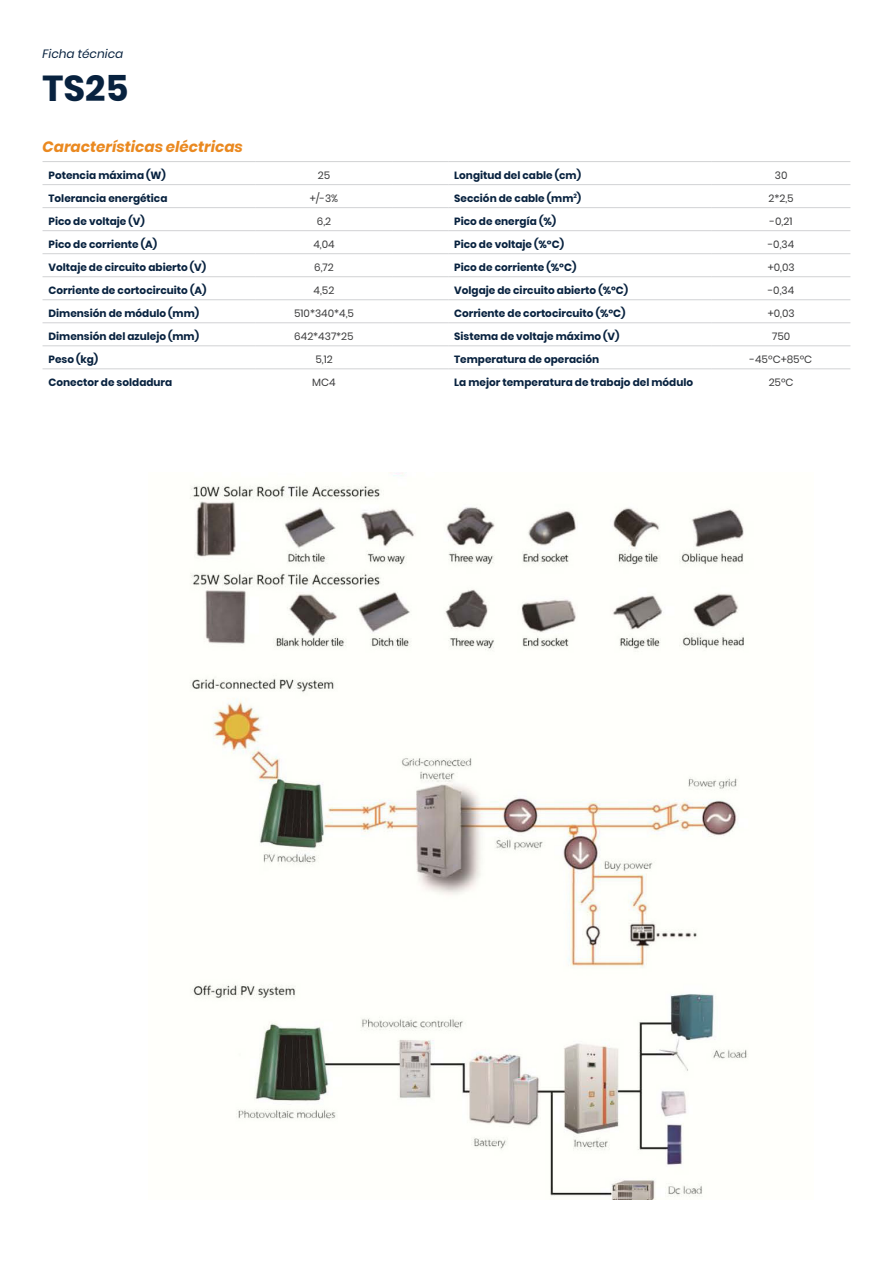
<style>
.page{position:relative;width:893px;height:1263px;background:#fff}
.page>*{position:absolute;margin:0;border:0;box-sizing:border-box;transform-origin:0 0}
.t1{font:700 36px "Poppins";color:#08223f}
.t2{font:italic 700 15px "Poppins";color:#ea8920}
.t3{font:italic 12px "Poppins";color:#08223f}
.t4{font:700 10.5px "Poppins";color:#08223f}
.t5{font:10.5px "Poppins";color:#3e3e3f}
</style>
<div class="page">
<hr style="left:43px;top:161px;width:212px;height:1px;background:#d1d2d4">
<hr style="left:255px;top:161px;width:138px;height:1px;background:#d1d2d4">
<hr style="left:393px;top:161px;width:55px;height:1px;background:#d1d2d4">
<hr style="left:448px;top:161px;width:264px;height:1px;background:#d1d2d4">
<hr style="left:712px;top:161px;width:138px;height:1px;background:#d1d2d4">
<hr style="left:43px;top:184px;width:212px;height:1px;background:#d1d2d4">
<hr style="left:255px;top:184px;width:138px;height:1px;background:#d1d2d4">
<hr style="left:393px;top:184px;width:55px;height:1px;background:#d1d2d4">
<hr style="left:448px;top:184px;width:264px;height:1px;background:#d1d2d4">
<hr style="left:712px;top:184px;width:138px;height:1px;background:#d1d2d4">
<hr style="left:43px;top:207px;width:212px;height:1px;background:#d1d2d4">
<hr style="left:255px;top:207px;width:138px;height:1px;background:#d1d2d4">
<hr style="left:393px;top:207px;width:55px;height:1px;background:#d1d2d4">
<hr style="left:448px;top:207px;width:264px;height:1px;background:#d1d2d4">
<hr style="left:712px;top:207px;width:138px;height:1px;background:#d1d2d4">
<hr style="left:43px;top:230px;width:212px;height:1px;background:#d1d2d4">
<hr style="left:255px;top:230px;width:138px;height:1px;background:#d1d2d4">
<hr style="left:393px;top:230px;width:55px;height:1px;background:#d1d2d4">
<hr style="left:448px;top:230px;width:264px;height:1px;background:#d1d2d4">
<hr style="left:712px;top:230px;width:138px;height:1px;background:#d1d2d4">
<hr style="left:43px;top:253px;width:212px;height:1px;background:#d1d2d4">
<hr style="left:255px;top:253px;width:138px;height:1px;background:#d1d2d4">
<hr style="left:393px;top:253px;width:55px;height:1px;background:#d1d2d4">
<hr style="left:448px;top:253px;width:264px;height:1px;background:#d1d2d4">
<hr style="left:712px;top:253px;width:138px;height:1px;background:#d1d2d4">
<hr style="left:43px;top:276px;width:212px;height:1px;background:#d1d2d4">
<hr style="left:255px;top:276px;width:138px;height:1px;background:#d1d2d4">
<hr style="left:393px;top:276px;width:55px;height:1px;background:#d1d2d4">
<hr style="left:448px;top:276px;width:264px;height:1px;background:#d1d2d4">
<hr style="left:712px;top:276px;width:138px;height:1px;background:#d1d2d4">
<hr style="left:43px;top:299px;width:212px;height:1px;background:#d1d2d4">
<hr style="left:255px;top:299px;width:138px;height:1px;background:#d1d2d4">
<hr style="left:393px;top:299px;width:55px;height:1px;background:#d1d2d4">
<hr style="left:448px;top:299px;width:264px;height:1px;background:#d1d2d4">
<hr style="left:712px;top:299px;width:138px;height:1px;background:#d1d2d4">
<hr style="left:43px;top:322px;width:212px;height:1px;background:#d1d2d4">
<hr style="left:255px;top:322px;width:138px;height:1px;background:#d1d2d4">
<hr style="left:393px;top:322px;width:55px;height:1px;background:#d1d2d4">
<hr style="left:448px;top:322px;width:264px;height:1px;background:#d1d2d4">
<hr style="left:712px;top:322px;width:138px;height:1px;background:#d1d2d4">
<hr style="left:43px;top:345px;width:212px;height:1px;background:#d1d2d4">
<hr style="left:255px;top:345px;width:138px;height:1px;background:#d1d2d4">
<hr style="left:393px;top:345px;width:55px;height:1px;background:#d1d2d4">
<hr style="left:448px;top:345px;width:264px;height:1px;background:#d1d2d4">
<hr style="left:712px;top:345px;width:138px;height:1px;background:#d1d2d4">
<hr style="left:43px;top:368px;width:212px;height:1px;background:#d1d2d4">
<hr style="left:255px;top:368px;width:138px;height:1px;background:#d1d2d4">
<hr style="left:393px;top:368px;width:55px;height:1px;background:#d1d2d4">
<hr style="left:448px;top:368px;width:264px;height:1px;background:#d1d2d4">
<hr style="left:712px;top:368px;width:138px;height:1px;background:#d1d2d4">
<img style="left:190px;top:473px;width:558px;height:726px">
<p class="t3" style="left:43px;top:47px;width:82px">Ficha técnica</p>
<p class="t1" style="left:43px;top:68px;width:88px">TS25</p>
<p class="t2" style="left:43px;top:138px;width:202px">Características eléctricas</p>
<p class="t4" style="left:49px;top:169px;width:119px">Potencia máxima (W)</p>
<p class="t5" style="left:318px;top:169px;width:14px">25</p>
<p class="t4" style="left:454px;top:169px;width:128px">Longitud del cable (cm)</p>
<p class="t5" style="left:775px;top:169px;width:14px">30</p>
<p class="t4" style="left:49px;top:192px;width:121px">Tolerancia energética</p>
<p class="t5" style="left:310px;top:192px;width:30px">+/-3%</p>
<p class="t4" style="left:454px;top:192px;width:129px">Sección de cable (mm<sup>2</sup>)</p>
<p class="t5" style="left:768px;top:192px;width:27px">2*2,5</p>
<p class="t4" style="left:49px;top:215px;width:98px">Pico de voltaje (V)</p>
<p class="t5" style="left:317px;top:215px;width:16px">6,2</p>
<p class="t4" style="left:454px;top:215px;width:104px">Pico de energía (%)</p>
<p class="t5" style="left:770px;top:215px;width:24px">-0,21</p>
<p class="t4" style="left:49px;top:238px;width:110px">Pico de corriente (A)</p>
<p class="t5" style="left:313px;top:238px;width:23px">4,04</p>
<p class="t4" style="left:454px;top:238px;width:111px">Pico de voltaje (%ºC)</p>
<p class="t5" style="left:768px;top:238px;width:28px">-0,34</p>
<p class="t4" style="left:49px;top:261px;width:159px">Voltaje de circuito abierto (V)</p>
<p class="t5" style="left:314px;top:261px;width:21px">6,72</p>
<p class="t4" style="left:454px;top:261px;width:124px">Pico de corriente (%ºC)</p>
<p class="t5" style="left:768px;top:261px;width:28px">+0,03</p>
<p class="t4" style="left:49px;top:284px;width:159px">Corriente de cortocircuito (A)</p>
<p class="t5" style="left:314px;top:284px;width:22px">4,52</p>
<p class="t4" style="left:454px;top:284px;width:176px">Volgaje de circuito abierto (%ºC)</p>
<p class="t5" style="left:768px;top:284px;width:28px">-0,34</p>
<p class="t4" style="left:49px;top:307px;width:152px">Dimensión de módulo (mm)</p>
<p class="t5" style="left:294px;top:307px;width:61px">510*340*4,5</p>
<p class="t4" style="left:454px;top:307px;width:173px">Corriente de cortocircuito (%ºC)</p>
<p class="t5" style="left:768px;top:307px;width:28px">+0,03</p>
<p class="t4" style="left:49px;top:330px;width:152px">Dimensión del azulejo (mm)</p>
<p class="t5" style="left:294px;top:330px;width:61px">642*437*25</p>
<p class="t4" style="left:454px;top:330px;width:167px">Sistema de voltaje máximo (V)</p>
<p class="t5" style="left:772px;top:330px;width:20px">750</p>
<p class="t4" style="left:49px;top:353px;width:51px">Peso (kg)</p>
<p class="t5" style="left:315px;top:353px;width:19px">5,12</p>
<p class="t4" style="left:454px;top:353px;width:147px">Temperatura de operación</p>
<p class="t5" style="left:750px;top:353px;width:64px">-45ºC+85ºC</p>
<p class="t4" style="left:49px;top:376px;width:125px">Conector de soldadura</p>
<p class="t5" style="left:312px;top:376px;width:25px">MC4</p>
<p class="t4" style="left:454px;top:376px;width:241px">La mejor temperatura de trabajo del módulo</p>
<p class="t5" style="left:769px;top:376px;width:26px">25ºC</p>
</div>
